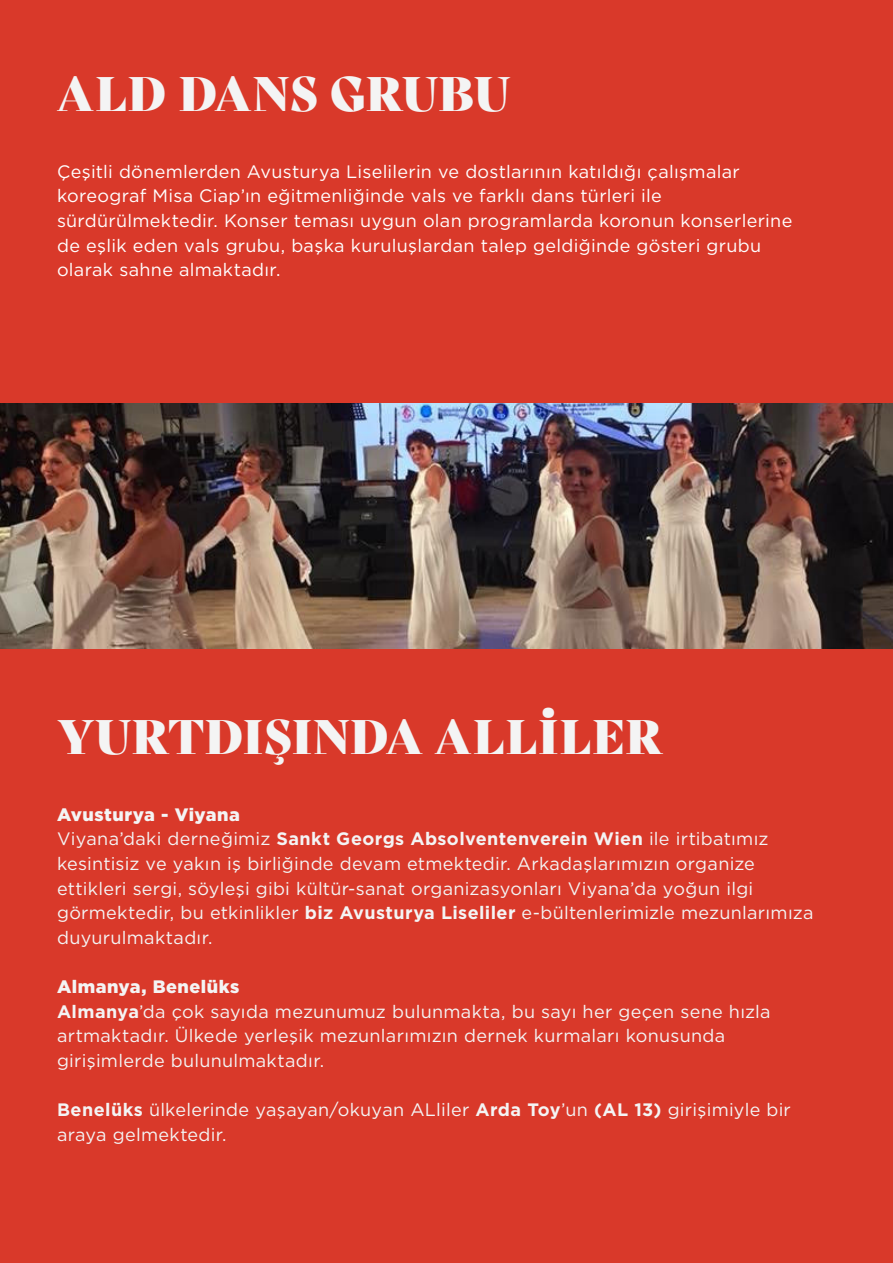
<style>
.page{position:relative;width:893px;height:1263px;background:#fff}
.page>*{position:absolute;margin:0;border:0;box-sizing:border-box;transform-origin:0 0}
.t1{font:47.1px "Bely Display";color:#f4f4f4}
.t2{font:18px/24.6px "Gotham";letter-spacing:.015em;color:#f4f4f4}
.t3{font:18px/24.6px "Gotham";letter-spacing:.015em;color:#fff}
.s1{font-weight:900}
.s2{font-family:"Gotham Bold Tr"}
</style>
<div class="page">
<div style="left:0;top:0;width:893px;height:404px;background:#d9392a"></div>
<div style="left:0;top:648px;width:893px;height:615px;background:#d9392a"></div>
<img style="left:0;top:403px;width:893px;height:245px">
<h1 class="t1" style="left:57px;top:56px;width:455px">ALD DANS GRUBU</h1>
<p class="t3" style="left:57px;top:159px;width:737px">Çeşitli dönemlerden Avusturya Liselilerin ve dostlarının katıldığı çalışmalar koreograf Misa Ciap’ın eğitmenliğinde vals ve farklı dans türleri ile sürdürülmektedir. Konser teması uygun olan programlarda koronun konserlerine de eşlik eden vals grubu, başka kuruluşlardan talep geldiğinde gösteri grubu olarak sahne almaktadır.</p>
<h1 class="t1" style="left:57px;top:699px;width:607px">YURTDIŞINDA ALLİLER</h1>
<p class="t2" style="left:57px;top:802px;width:758px"><span class="s1">Avusturya - Viyana<br></span>Viyana’daki derneğimiz <span class="s2">Sankt Georgs Absolventenverein Wien</span> ile irtibatımız kesintisiz ve yakın iş birliğinde devam etmektedir. Arkadaşlarımızın organize ettikleri sergi, söyleşi gibi kültür-sanat organizasyonları Viyana’da yoğun ilgi görmektedir, bu etkinlikler <span class="s2">biz Avusturya Liseliler</span> e-bültenlerimizle mezunlarımıza duyurulmaktadır.</p>
<p class="t2" style="left:57px;top:974px;width:715px"><span class="s1">Almanya, Benelüks<br></span><span class="s2">Almanya</span>’da çok sayıda mezunumuz bulunmakta, bu sayı her geçen sene hızla artmaktadır. Ülkede yerleşik mezunlarımızın dernek kurmaları konusunda girişimlerde bulunulmaktadır.</p>
<p class="t2" style="left:57px;top:1097px;width:735px"><span class="s2">Benelüks</span> ülkelerinde yaşayan/okuyan ALliler <span class="s2">Arda Toy</span>’un <span class="s2">(AL 13)</span> girişimiyle bir araya gelmektedir.</p>
</div>
